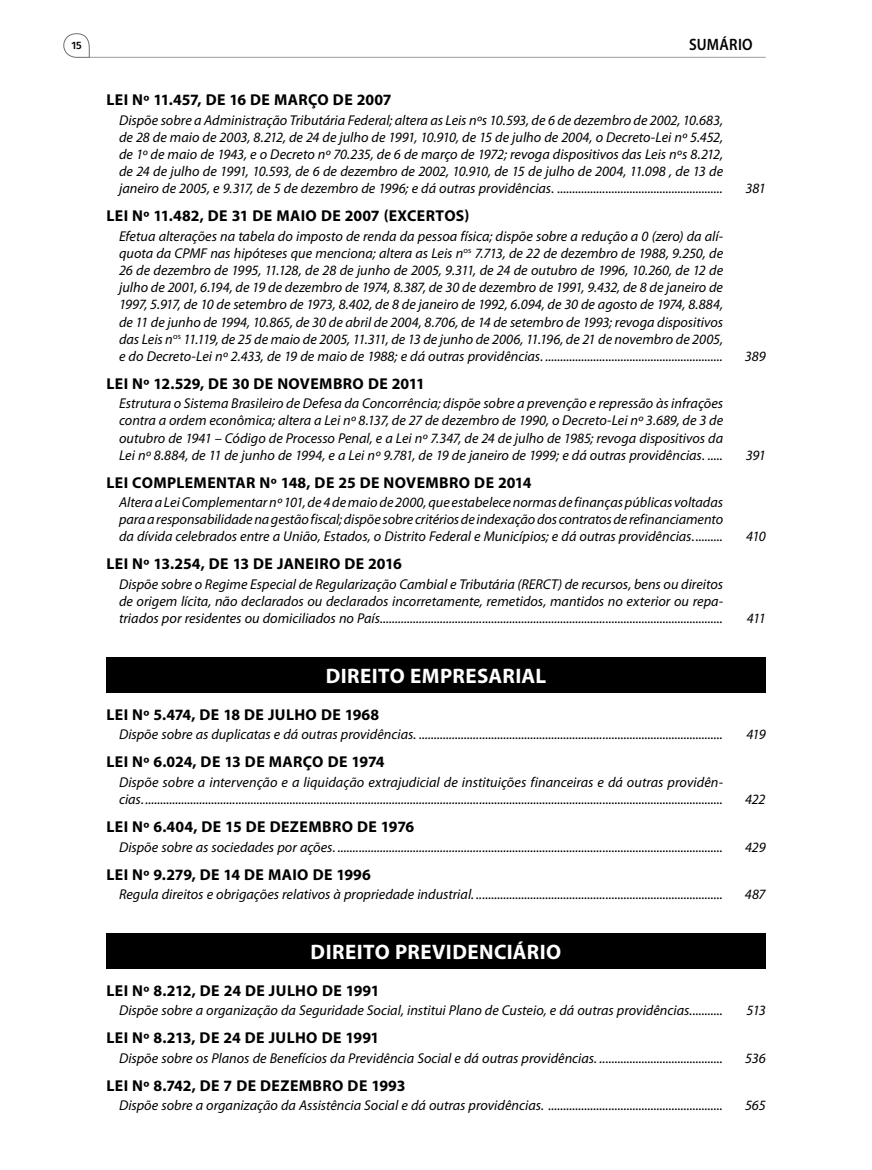
<style>
.page{position:relative;width:872px;height:1170px;background:#fff}
.page>*{position:absolute;margin:0;border:0;box-sizing:border-box;transform-origin:0 0}
.t1{font:700 21px "Myriad Pro";letter-spacing:.02em;color:#fff}
.t2{font:600 16.5px "Myriad Pro";letter-spacing:.02em;color:#000;scale:.9 1}
.t3{font:700 15.75px "Myriad Pro";letter-spacing:.02em;color:#000}
.t4{font:italic 14.25px/17.1px "Myriad Pro";color:#000;text-align:justify}
.t5{font:500 10.65px "Fira Sans";color:#000}
</style>
<div class="page">
<hr style="left:89px;top:57px;width:676px;height:1px;background:#9d9d9d">
<svg style="left:63px;top:33px;width:27px;height:25px"></svg>
<div style="left:106px;top:656px;width:659px;height:36px;background:#000"></div>
<div style="left:106px;top:932px;width:659px;height:36px;background:#000"></div>
<p class="t5" style="left:71px;top:37px;width:12px">15</p>
<p class="t2" style="left:689px;top:34px;width:72px">SUMÁRIO</p>
<p class="t3" style="left:106px;top:90px;width:287px">LEI Nº 11.457, DE 16 DE MARÇO DE 2007</p>
<p class="t4" style="left:119px;top:112px;width:605px">Dispõe sobre a Administração Tributária Federal; altera as Leis nºs 10.593, de 6 de dezembro de 2002, 10.683, de 28 de maio de 2003, 8.212, de 24 de julho de 1991, 10.910, de 15 de julho de 2004, o Decreto-Lei nº 5.452, de 1º de maio de 1943, e o Decreto nº 70.235, de 6 de março de 1972; revoga dispositivos das Leis nºs 8.212, de 24 de julho de 1991, 10.593, de 6 de dezembro de 2002, 10.910, de 15 de julho de 2004, 11.098 , de 13 de janeiro de 2005, e 9.317, de 5 de dezembro de 1996; e dá outras providências. .......................................................</p>
<p class="t3" style="left:106px;top:206px;width:364px">LEI Nº 11.482, DE 31 DE MAIO DE 2007 (EXCERTOS)</p>
<p class="t4" style="left:119px;top:228px;width:605px">Efetua alterações na tabela do imposto de renda da pessoa física; dispõe sobre a redução a 0 (zero) da alí&shy;quota da CPMF nas hipóteses que menciona; altera as Leis n<sup>os</sup> 7.713, de 22 de dezembro de 1988, 9.250, de 26 de dezembro de 1995, 11.128, de 28 de junho de 2005, 9.311, de 24 de outubro de 1996, 10.260, de 12 de julho de 2001, 6.194, de 19 de dezembro de 1974, 8.387, de 30 de dezembro de 1991, 9.432, de 8 de janeiro de 1997, 5.917, de 10 de setembro de 1973, 8.402, de 8 de janeiro de 1992, 6.094, de 30 de agosto de 1974, 8.884, de 11 de junho de 1994, 10.865, de 30 de abril de 2004, 8.706, de 14 de setembro de 1993; revoga dispositivos das Leis n<sup>os</sup> 11.119, de 25 de maio de 2005, 11.311, de 13 de junho de 2006, 11.196, de 21 de novembro de 2005, e do Decreto-Lei nº 2.433, de 19 de maio de 1988; e dá outras providências. ...........................................................</p>
<p class="t3" style="left:106px;top:373px;width:320px">LEI Nº 12.529, DE 30 DE NOVEMBRO DE 2011</p>
<p class="t4" style="left:119px;top:395px;width:605px">Estrutura o Sistema Brasileiro de Defesa da Concorrência; dispõe sobre a prevenção e repressão às infrações contra a ordem econômica; altera a Lei nº 8.137, de 27 de dezembro de 1990, o Decreto-Lei nº 3.689, de 3 de outubro de 1941 – Código de Processo Penal, e a Lei nº 7.347, de 24 de julho de 1985; revoga dispositivos da Lei nº 8.884, de 11 de junho de 1994, e a Lei nº 9.781, de 19 de janeiro de 1999; e dá outras providências. .....</p>
<p class="t3" style="left:106px;top:472px;width:426px">LEI COMPLEMENTAR Nº 148, DE 25 DE NOVEMBRO DE 2014</p>
<p class="t4" style="left:119px;top:494px;width:605px">Altera a Lei Complementar nº 101, de 4 de maio de 2000, que estabelece normas de finanças públicas voltadas para a responsabilidade na gestão fiscal; dispõe sobre critérios de indexação dos contratos de refinanciamento da dívida celebrados entre a União, Estados, o Distrito Federal e Municípios; e dá outras providências..........</p>
<p class="t3" style="left:106px;top:553px;width:297px">LEI Nº 13.254, DE 13 DE JANEIRO DE 2016</p>
<p class="t4" style="left:119px;top:576px;width:605px">Dispõe sobre o Regime Especial de Regularização Cambial e Tributária (RERCT) de recursos, bens ou direitos de origem lícita, não declarados ou declarados incorretamente, remetidos, mantidos no exterior ou repa&shy;triados por residentes ou domiciliados no País..................................................................................................................</p>
<p class="t4" style="left:745px;top:180px;width:22px">381</p>
<p class="t4" style="left:745px;top:347px;width:22px">389</p>
<p class="t4" style="left:745px;top:446px;width:22px">391</p>
<p class="t4" style="left:746px;top:528px;width:21px">410</p>
<p class="t4" style="left:747px;top:610px;width:20px">411</p>
<p class="t1" style="left:326px;top:662px;width:222px">DIREITO EMPRESARIAL</p>
<p class="t3" style="left:106px;top:704px;width:274px">LEI Nº 5.474, DE 18 DE JULHO DE 1968</p>
<p class="t4" style="left:119px;top:726px;width:605px">Dispõe sobre as duplicatas e dá outras providências. .....................................................................................................</p>
<p class="t4" style="left:746px;top:726px;width:21px">419</p>
<p class="t3" style="left:106px;top:751px;width:280px">LEI Nº 6.024, DE 13 DE MARÇO DE 1974</p>
<p class="t4" style="left:119px;top:773px;width:605px">Dispõe sobre a intervenção e a liquidação extrajudicial de instituições financeiras e dá outras providên&shy;cias.................................................................................................................................................................................................</p>
<p class="t4" style="left:745px;top:790px;width:22px">422</p>
<p class="t3" style="left:106px;top:816px;width:309px">LEI Nº 6.404, DE 15 DE DEZEMBRO DE 1976</p>
<p class="t4" style="left:119px;top:838px;width:605px">Dispõe sobre as sociedades por ações. ................................................................................................................................</p>
<p class="t4" style="left:745px;top:838px;width:22px">429</p>
<p class="t3" style="left:106px;top:863px;width:266px">LEI Nº 9.279, DE 14 DE MAIO DE 1996</p>
<p class="t4" style="left:119px;top:886px;width:605px">Regula direitos e obrigações relativos à propriedade industrial. ..................................................................................</p>
<p class="t4" style="left:745px;top:886px;width:22px">487</p>
<p class="t1" style="left:311px;top:938px;width:252px">DIREITO PREVIDENCIÁRIO</p>
<p class="t3" style="left:106px;top:979px;width:275px">LEI Nº 8.212, DE 24 DE JULHO DE 1991</p>
<p class="t4" style="left:119px;top:1002px;width:605px">Dispõe sobre a organização da Seguridade Social, institui Plano de Custeio, e dá outras providências...........</p>
<p class="t4" style="left:746px;top:1002px;width:21px">513</p>
<p class="t3" style="left:106px;top:1027px;width:274px">LEI Nº 8.213, DE 24 DE JULHO DE 1991</p>
<p class="t4" style="left:119px;top:1049px;width:605px">Dispõe sobre os Planos de Benefícios da Previdência Social e dá outras providências. .........................................</p>
<p class="t4" style="left:745px;top:1049px;width:22px">536</p>
<p class="t3" style="left:106px;top:1075px;width:300px">LEI Nº 8.742, DE 7 DE DEZEMBRO DE 1993</p>
<p class="t4" style="left:119px;top:1097px;width:605px">Dispõe sobre a organização da Assistência Social e dá outras providências. ..........................................................</p>
<p class="t4" style="left:745px;top:1097px;width:22px">565</p>
</div>
